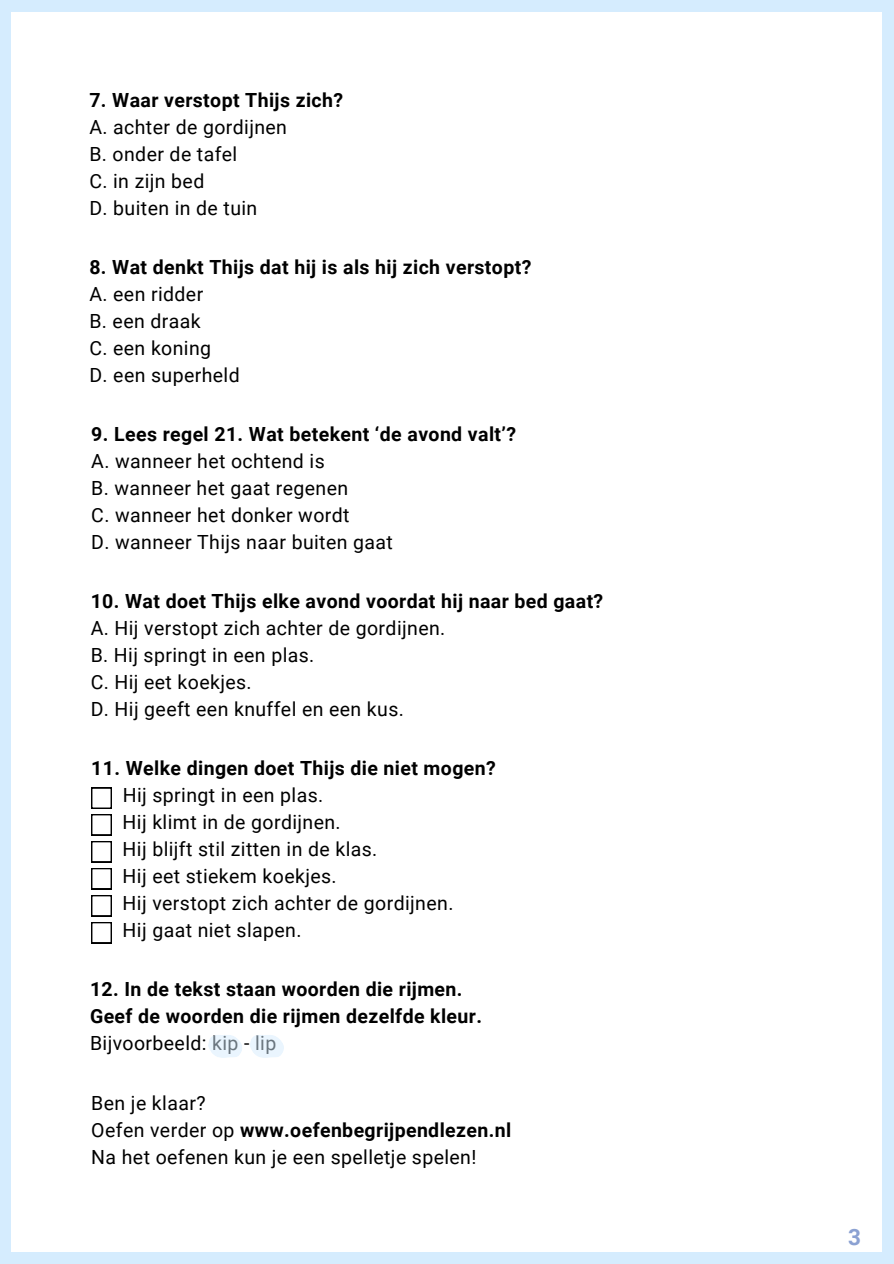
<style>
.page{position:relative;width:894px;height:1264px;background:#fff}
.page>*{position:absolute;margin:0;border:0;box-sizing:border-box;transform-origin:0 0}
.t1{font:700 22.5px "Roboto";color:#8ba1d2}
.t2{font:19.5px/27px "Roboto";letter-spacing:.02em;color:#000}
.t3{font:700 19.5px/27px "Roboto";letter-spacing:.02em;color:#000}
.s1{font-weight:700}
</style>
<div class="page">
<div style="left:0;top:0;width:893px;height:1263px;background:#d5ecfe"></div>
<div style="left:11px;top:12px;width:871px;height:1239px;background:#fff"></div>
<svg style="left:91px;top:787px;width:20px;height:21px"></svg>
<svg style="left:91px;top:814px;width:20px;height:21px"></svg>
<svg style="left:91px;top:841px;width:20px;height:21px"></svg>
<svg style="left:91px;top:868px;width:20px;height:21px"></svg>
<svg style="left:91px;top:895px;width:20px;height:21px"></svg>
<svg style="left:91px;top:922px;width:20px;height:21px"></svg>
<svg style="left:208px;top:1035px;width:34px;height:22px"></svg>
<svg style="left:250px;top:1035px;width:34px;height:22px"></svg>
<p class="t3" style="left:89px;top:85px;width:255px">7. Waar verstopt Thijs zich?</p>
<p class="t2" style="left:89px;top:112px;width:199px">A. achter de gordijnen<br>B. onder de tafel<br>C. in zijn bed<br>D. buiten in de tuin</p>
<p class="t3" style="left:89px;top:252px;width:443px">8. Wat denkt Thijs dat hij is als hij zich verstopt?</p>
<p class="t2" style="left:89px;top:279px;width:152px">A. een ridder<br>B. een draak<br>C. een koning<br>D. een superheld</p>
<p class="t3" style="left:91px;top:419px;width:426px">9. Lees regel 21. Wat betekent ‘de avond valt’?</p>
<p class="t2" style="left:91px;top:446px;width:303px">A. wanneer het ochtend is<br>B. wanneer het gaat regenen<br>C. wanneer het donker wordt<br>D. wanneer Thijs naar buiten gaat</p>
<p class="t3" style="left:91px;top:587px;width:514px">10. Wat doet Thijs elke avond voordat hij naar bed gaat?</p>
<p class="t2" style="left:91px;top:614px;width:356px">A. Hij verstopt zich achter de gordijnen.<br>B. Hij springt in een plas.<br>C. Hij eet koekjes.<br>D. Hij geeft een knuffel en een kus.</p>
<p class="t3" style="left:91px;top:754px;width:406px">11. Welke dingen doet Thijs die niet mogen?</p>
<p class="t2" style="left:123px;top:781px;width:332px">Hij springt in een plas.<br>Hij klimt in de gordijnen.<br>Hij blijft stil zitten in de klas.<br>Hij eet stiekem koekjes.<br>Hij verstopt zich achter de gordijnen.<br>Hij gaat niet slapen.</p>
<p class="t3" style="left:90px;top:975px;width:393px">12. In de tekst staan woorden die rijmen.<br>Geef de woorden die rijmen dezelfde kleur.</p>
<p class="t2" style="left:90px;top:1029px;width:188px">Bijvoorbeeld: kip - lip</p>
<p class="t2" style="left:91px;top:1088px;width:421px">Ben je klaar?<br>Oefen verder op <span class="s1">www.oefenbegrijpendlezen.nl<br></span>Na het oefenen kun je een spelletje spelen!</p>
<p class="t1" style="left:848px;top:1221px;width:14px">3</p>
</div>
